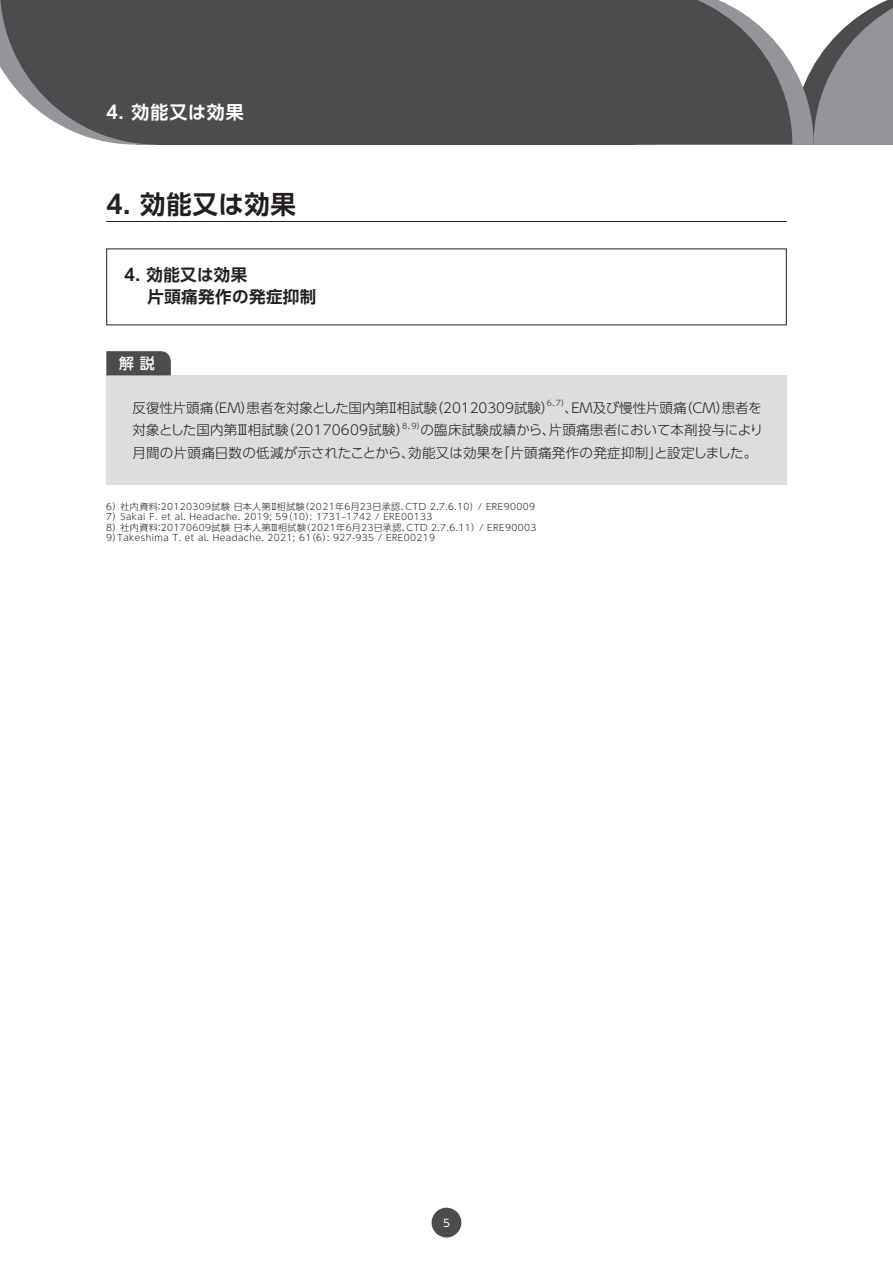
<style>
.page{position:relative;width:893px;height:1263px;background:#fff}
.page>*{position:absolute;margin:0;border:0;box-sizing:border-box;transform-origin:0 0}
.t1{font:700 25.5px "UD Shin Go Pr 6 De";letter-spacing:.025em;color:#231f20}
.t2{font:700 18px "UD Shin Go Pr 6 De";letter-spacing:.05em;color:#fff}
.t3{font:700 16.5px/22.5px "UD Shin Go Pr 6 De";letter-spacing:.025em;color:#231f20}
.t4{font:500 15px "UD Shin Go Pr 6";color:#fff}
.t5{font:300 13.5px/22.5px "UD Shin Go Pr 6";letter-spacing:.015em;color:#231f20}
.t6{font:300 13.5px "UD Shin Go Pr 6";letter-spacing:-.005em;color:#231f20}
.t7{font:10.5px "UD Shin Go Pr 6";color:#fff}
.t8{font:300 9px/10.5px "UD Shin Go Pr 6";letter-spacing:.045em;color:#231f20}
.t9{font:300 7.8px "UD Shin Go Pr 6";color:#231f20}
</style>
<div class="page">
<div style="left:157px;top:0;width:250px;height:145px;background:#4b4c4d"></div>
<svg style="left:0;top:0;width:157px;height:145px;background:#6a6b6c"></svg>
<div style="left:385px;top:0;width:250px;height:145px;background:#4b4c4d"></div>
<svg style="left:635px;top:0;width:258px;height:145px;background:#797a7c"></svg>
<hr style="left:106px;top:221px;width:681px;height:1px;background:#231f20">
<div style="left:106px;top:375px;width:681px;height:110px;background:#dcdddf"></div>
<svg style="left:106px;top:351px;width:65px;height:24px;background:#505152"></svg>
<div style="left:432px;top:1208px;width:29px;height:29px;background:#4b4c4d;border-radius:50%"></div>
<h2 class="t2" style="left:103px;top:97px;width:142px">４. 効能又は効果</h2>
<h1 class="t1" style="left:102px;top:183px;width:196px">４. 効能又は効果</h1>
<h3 class="t3" style="left:147px;top:263px;width:170px;text-indent:-23px">4. 効能又は効果<br>片頭痛発作の発症抑制</h3>
<h3 class="t4" style="left:119px;top:351px;width:37px">解 説</h3>
<h3 class="t6" style="left:133px;top:397px;width:423px">反復性片頭痛（EM）患者を対象とした国内第Ⅱ相試験（20120309試験）</h3>
<p class="t9" style="left:547px;top:397px;width:24px">6、7）</p>
<h3 class="t6" style="left:565px;top:397px;width:199px">、EM及び慢性片頭痛（CM）患者を</h3>
<h3 class="t5" style="left:133px;top:418px;width:278px">対象とした国内第Ⅲ相試験（20170609試験）</h3>
<p class="t9" style="left:402px;top:419px;width:24px">8、9）</p>
<h3 class="t5" style="left:132px;top:418px;width:632px;text-indent:288px">の臨床試験成績から、片頭痛患者において本剤投与により月間の片頭痛日数の低減が示されたことから、効能又は効果を「片頭痛発作の発症抑制」と設定しました。</h3>
<p class="t8" style="left:106px;top:501px;width:432px">6）社内資料：20120309試験 日本人第Ⅱ相試験（2021年6月23日承認、CTD 2.7.6.10）/ ERE90009<br>7）Sakai F. et al. Headache. 2019; 59（10）: 1731–1742 / ERE00133<br>8）社内資料：20170609試験 日本人第Ⅲ相試験（2021年6月23日承認、CTD 2.7.6.11）/ ERE90003<br>9）Takeshima T. et al. Headache. 2021; 61（6）: 927-935 / ERE00219</p>
<p class="t7" style="left:443px;top:1214px;width:8px">5</p>
</div>
